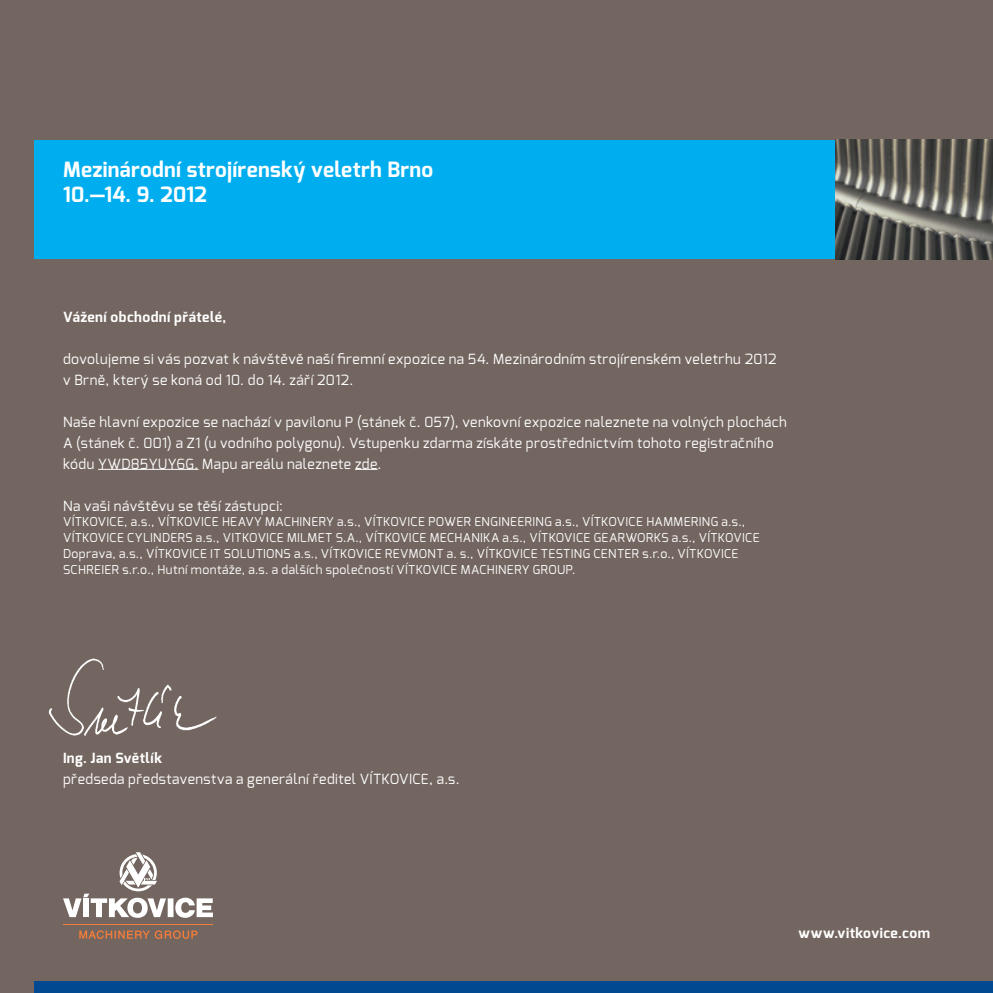
<style>
.page{position:relative;width:993px;height:993px;background:#fff}
.page>*{position:absolute;margin:0;border:0;box-sizing:border-box;transform-origin:0 0}
.t1{font:700 21px "Exo";letter-spacing:.015em;color:#fff}
.t2{font:14px/21px "Exo";letter-spacing:.03em;color:#fff}
.t3{font:700 14px "Exo";letter-spacing:.03em;color:#fff}
.t4{font:12.25px/15.8px "Exo";letter-spacing:.035em;color:#fff}
</style>
<div class="page">
<div style="left:0;top:0;width:992px;height:992px;background:#736660"></div>
<hr style="left:98px;top:469px;width:100px;height:1px;background:#fff">
<svg style="left:355px;top:469px;width:22px;height:1px"></svg>
<img style="left:48px;top:658px;width:169px;height:78px">
<div style="left:35px;top:981px;width:957px;height:11px;background:#014990"></div>
<div style="left:35px;top:140px;width:956px;height:118px;background:#00aeef"></div>
<div style="left:168px;top:898px;width:5px;height:18px;background:#fff"></div>
<svg style="left:63px;top:852px;width:103px;height:65px"></svg>
<svg style="left:175px;top:897px;width:38px;height:20px"></svg>
<hr style="left:63px;top:923px;width:150px;height:1px;background:#f47d3a">
<svg style="left:79px;top:930px;width:118px;height:8px"></svg>
<img style="left:835px;top:140px;width:157px;height:119px">
<p class="t1" style="left:63px;top:156px;width:371px">Mezinárodní strojírenský veletrh Brno</p>
<p class="t1" style="left:63px;top:181px;width:145px">10.—14. 9. 2012</p>
<p class="t3" style="left:63px;top:307px;width:164px">Vážení obchodní přátelé,</p>
<p class="t2" style="left:63px;top:348px;width:714px">dovolujeme si vás pozvat k návštěvě naší firemní expozice na 54. Mezinárodním strojírenském veletrhu 2012 v Brně, který se koná od 10. do 14. září 2012.</p>
<p class="t2" style="left:63px;top:411px;width:725px">Naše hlavní expozice se nachází v pavilonu P (stánek č. 057), venkovní expozice naleznete na volných plochách<br>A (stánek č. 001) a Z1 (u vodního polygonu). Vstupenku zdarma získáte prostřednictvím tohoto registračního kódu YWD85YUY6G. Mapu areálu naleznete zde.</p>
<p class="t2" style="left:63px;top:495px;width:221px">Na vaši návštěvu se těší zástupci:</p>
<p class="t4" style="left:63px;top:514px;width:698px">VÍTKOVICE, a.s., VÍTKOVICE HEAVY MACHINERY a.s., VÍTKOVICE POWER ENGINEERING a.s., VÍTKOVICE HAMMERING a.s., VÍTKOVICE CYLINDERS a.s., VITKOVICE MILMET S.A., VÍTKOVICE MECHANIKA a.s., VÍTKOVICE GEARWORKS a.s., VÍTKOVICE Doprava, a.s., VÍTKOVICE IT SOLUTIONS a.s., VÍTKOVICE REVMONT a. s., VÍTKOVICE TESTING CENTER s.r.o., VÍTKOVICE SCHREIER s.r.o., Hutní montáže, a.s. a dalších společností VÍTKOVICE MACHINERY GROUP.</p>
<p class="t3" style="left:63px;top:748px;width:101px">Ing. Jan Světlík</p>
<p class="t2" style="left:63px;top:768px;width:398px">předseda představenstva a generální ředitel VÍTKOVICE, a.s.</p>
<p class="t3" style="left:798px;top:924px;width:133px">www.vitkovice.com</p>
</div>
